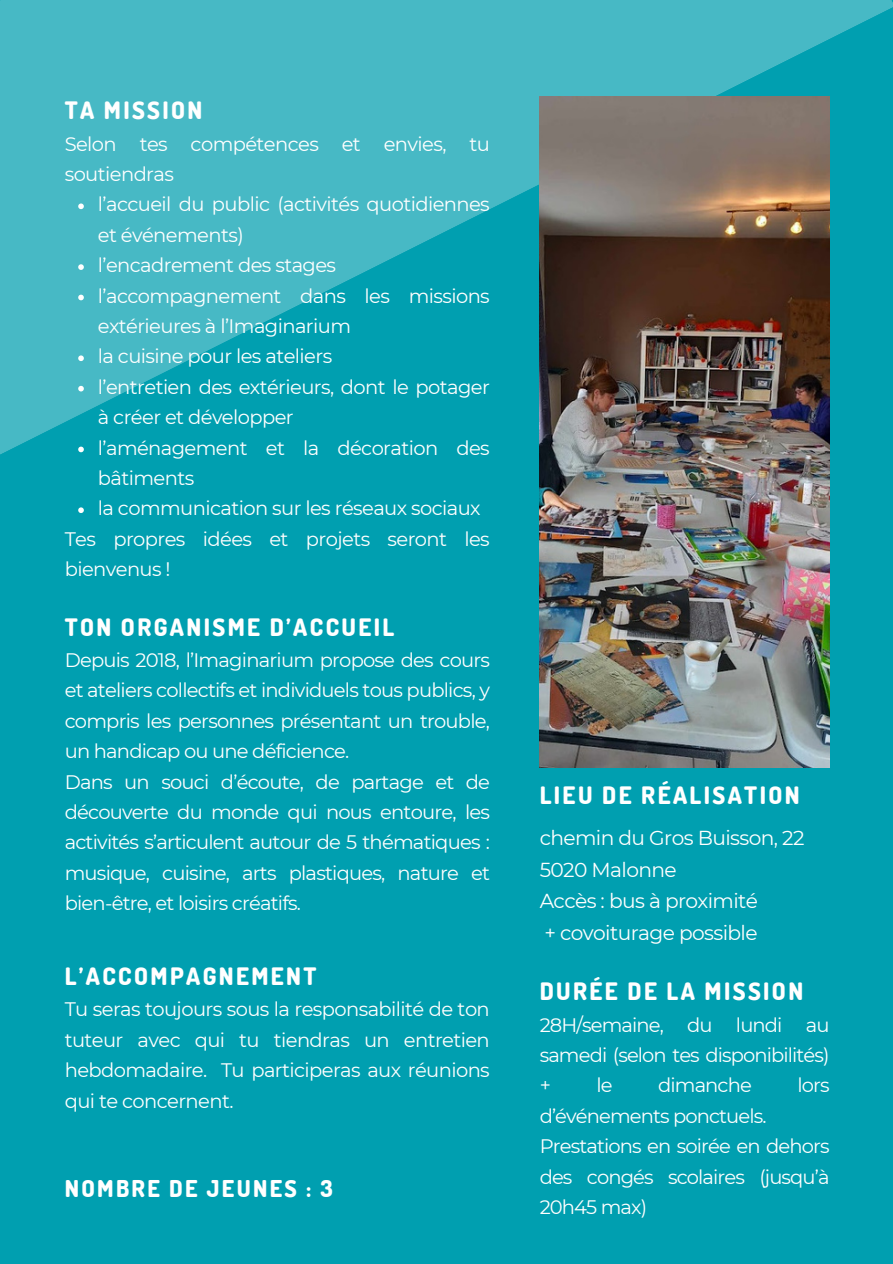
<style>
.page{position:relative;width:893px;height:1264px;background:#fff}
.page>*{position:absolute;margin:0;border:0;box-sizing:border-box;transform-origin:0 0}
.t1{font:800 24px "Dosis";letter-spacing:.1em;color:#fff}
.t2{font:800 23.1px "Dosis";letter-spacing:.1em;color:#fff}
.t3{font:20.25px "Montserrat";letter-spacing:-.03em;color:#fff}
.t4{font:19.5px/30.3px "Montserrat";letter-spacing:-.03em;color:#fff}
</style>
<div class="page">
<div style="left:0;top:0;width:892px;height:1263px;background:#009fb0"></div>
<svg style="left:0;top:0;width:892px;height:454px;fill:#47b9c5"></svg>
<img style="left:539px;top:96px;width:289px;height:671px">
<svg style="left:78px;top:203px;width:6px;height:6px"></svg>
<svg style="left:78px;top:264px;width:6px;height:6px"></svg>
<svg style="left:78px;top:295px;width:6px;height:5px"></svg>
<svg style="left:78px;top:355px;width:6px;height:6px"></svg>
<svg style="left:78px;top:386px;width:6px;height:5px"></svg>
<svg style="left:78px;top:446px;width:6px;height:6px"></svg>
<svg style="left:78px;top:507px;width:6px;height:6px"></svg>
<p class="t1" style="left:65px;top:94px;width:139px">TA MISSION</p>
<p class="t4" style="left:65px;top:128px;width:426px">Selon tes compétences et envies, tu soutiendras</p>
<p class="t4" style="left:98px;top:189px;width:393px">l’accueil du public (activités quotidiennes et événements)</p>
<p class="t4" style="left:98px;top:250px;width:240px">l’encadrement des stages</p>
<p class="t4" style="left:98px;top:280px;width:393px">l’accompagnement dans les missions extérieures à l’Imaginarium</p>
<p class="t4" style="left:98px;top:341px;width:236px">la cuisine pour les ateliers</p>
<p class="t4" style="left:98px;top:371px;width:393px">l’entretien des extérieurs, dont le potager à créer et développer</p>
<p class="t4" style="left:98px;top:432px;width:393px">l’aménagement et la décoration des bâtiments</p>
<p class="t4" style="left:98px;top:493px;width:384px">la communication sur les réseaux sociaux</p>
<p class="t4" style="left:65px;top:523px;width:426px">Tes propres idées et projets seront les bienvenus !</p>
<p class="t1" style="left:65px;top:611px;width:331px">TON ORGANISME D’ACCUEIL</p>
<p class="t4" style="left:65px;top:645px;width:427px;text-align:justify">Depuis 2018, l’Imaginarium propose des cours et ateliers collectifs et individuels tous publics, y compris les personnes présentant un trouble, un handicap ou une déficience.</p>
<p class="t4" style="left:65px;top:766px;width:427px;text-align:justify">Dans un souci d’écoute, de partage et de découverte du monde qui nous entoure, les activités s’articulent autour de 5 thématiques : musique, cuisine, arts plastiques, nature et bien-être, et loisirs créatifs.</p>
<p class="t1" style="left:65px;top:960px;width:253px">L’ACCOMPAGNEMENT</p>
<p class="t4" style="left:65px;top:994px;width:426px;text-align:justify">Tu seras toujours sous la responsabilité de ton tuteur avec qui tu tiendras un entretien hebdomadaire. Tu participeras aux réunions qui te concernent.</p>
<p class="t2" style="left:65px;top:1172px;width:270px">NOMBRE DE JEUNES : 3</p>
<p class="t1" style="left:539px;top:779px;width:261px">LIEU DE RÉALISATION</p>
<p class="t3" style="left:539px;top:825px;width:266px">chemin du Gros Buisson, 22</p>
<p class="t3" style="left:539px;top:857px;width:139px">5020 Malonne</p>
<p class="t3" style="left:539px;top:888px;width:220px">Accès : bus à proximité</p>
<p class="t3" style="left:544px;top:920px;width:215px">+ covoiturage possible</p>
<p class="t1" style="left:539px;top:975px;width:265px">DURÉE DE LA MISSION</p>
<p class="t4" style="left:539px;top:1009px;width:291px;text-align:justify">28H/semaine, du lundi au samedi (selon tes disponibilités) +</p>
<p class="t4" style="left:596px;top:1070px;width:18px">le</p>
<p class="t4" style="left:658px;top:1070px;width:95px">dimanche</p>
<p class="t4" style="left:797px;top:1070px;width:34px">lors</p>
<p class="t4" style="left:539px;top:1100px;width:228px">d’événements ponctuels.</p>
<p class="t4" style="left:539px;top:1130px;width:291px;text-align:justify">Prestations en soirée en dehors des congés scolaires (jusqu’à 20h45 max)</p>
</div>
